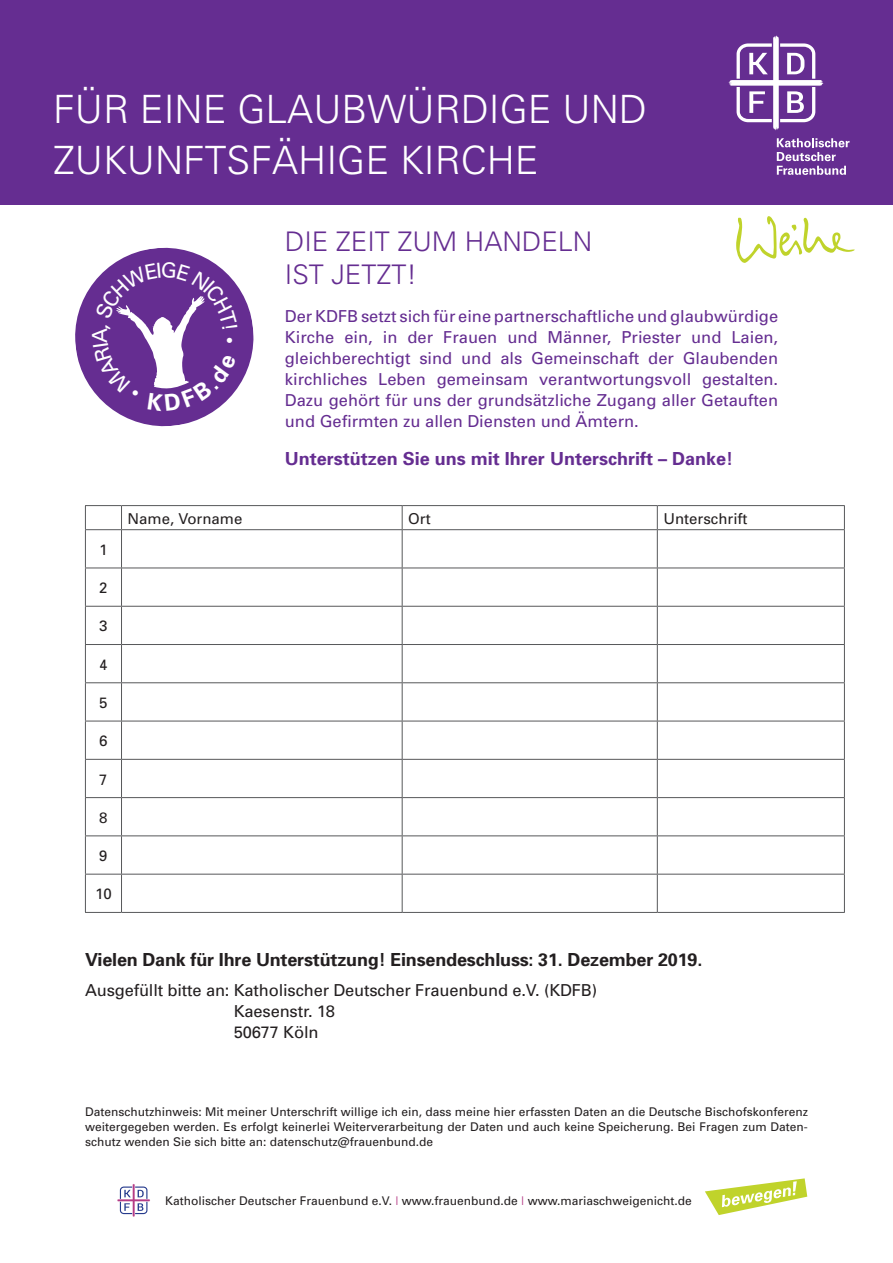
<style>
.page{position:relative;width:893px;height:1263px;background:#fff}
.page>*{position:absolute;margin:0;border:0;box-sizing:border-box;transform-origin:0 0}
.t1{font:300 39px/51.4px "Univers";color:#fff}
.t2{font:300 27px/33px "Univers";color:#652d91}
.t3{font:20.85px "Univers";color:#fff}
.t4{font:700 18px "Univers";letter-spacing:-.01em;color:#231f20}
.t5{font:700 18px "Univers";color:#652d91}
.t6{font:16.5px/21px "Univers";color:#652d91;text-align:justify}
.t7{font:16.5px/21px "Univers";letter-spacing:-.01em;color:#231f20}
.t8{font:15px "Univers";color:#231f20}
.t9{font:12px/15px "Univers";color:#231f20;text-align:justify}
.s1{color:#b53c86}
</style>
<div class="page">
<div style="left:0;top:0;width:893px;height:204px;background:#652d91"></div>
<svg style="left:728px;top:35px;width:96px;height:96px"></svg>
<svg style="left:777px;top:138px;width:73px;height:37px"></svg>
<hr style="left:85px;top:505px;width:37px;height:1px;background:#57585a">
<svg style="left:85px;top:506px;width:1px;height:23px"></svg>
<hr style="left:122px;top:505px;width:280px;height:1px;background:#57585a">
<svg style="left:121px;top:506px;width:1px;height:23px"></svg>
<hr style="left:402px;top:505px;width:255px;height:1px;background:#57585a">
<svg style="left:402px;top:506px;width:1px;height:23px"></svg>
<hr style="left:657px;top:505px;width:188px;height:1px;background:#57585a">
<svg style="left:657px;top:506px;width:1px;height:23px"></svg>
<svg style="left:844px;top:506px;width:1px;height:23px"></svg>
<hr style="left:85px;top:529px;width:37px;height:1px;background:#57585a">
<hr style="left:85px;top:530px;width:1px;height:38px;background:#57585a">
<hr style="left:122px;top:529px;width:280px;height:1px;background:#57585a">
<hr style="left:121px;top:530px;width:1px;height:38px;background:#57585a">
<hr style="left:402px;top:529px;width:255px;height:1px;background:#57585a">
<hr style="left:402px;top:530px;width:1px;height:38px;background:#57585a">
<hr style="left:657px;top:529px;width:188px;height:1px;background:#57585a">
<hr style="left:657px;top:530px;width:1px;height:38px;background:#57585a">
<hr style="left:844px;top:530px;width:1px;height:38px;background:#57585a">
<hr style="left:85px;top:568px;width:37px;height:1px;background:#57585a">
<hr style="left:85px;top:568px;width:1px;height:38px;background:#57585a">
<hr style="left:122px;top:568px;width:280px;height:1px;background:#57585a">
<hr style="left:121px;top:568px;width:1px;height:38px;background:#57585a">
<hr style="left:402px;top:568px;width:255px;height:1px;background:#57585a">
<hr style="left:402px;top:568px;width:1px;height:38px;background:#57585a">
<hr style="left:657px;top:568px;width:188px;height:1px;background:#57585a">
<hr style="left:657px;top:568px;width:1px;height:38px;background:#57585a">
<hr style="left:844px;top:568px;width:1px;height:38px;background:#57585a">
<hr style="left:85px;top:606px;width:37px;height:1px;background:#57585a">
<hr style="left:85px;top:607px;width:1px;height:37px;background:#57585a">
<hr style="left:122px;top:606px;width:280px;height:1px;background:#57585a">
<hr style="left:121px;top:607px;width:1px;height:37px;background:#57585a">
<hr style="left:402px;top:606px;width:255px;height:1px;background:#57585a">
<hr style="left:402px;top:607px;width:1px;height:37px;background:#57585a">
<hr style="left:657px;top:606px;width:188px;height:1px;background:#57585a">
<hr style="left:657px;top:607px;width:1px;height:37px;background:#57585a">
<hr style="left:844px;top:607px;width:1px;height:37px;background:#57585a">
<hr style="left:85px;top:644px;width:37px;height:1px;background:#57585a">
<hr style="left:85px;top:645px;width:1px;height:37px;background:#57585a">
<hr style="left:122px;top:644px;width:280px;height:1px;background:#57585a">
<hr style="left:121px;top:645px;width:1px;height:37px;background:#57585a">
<hr style="left:402px;top:644px;width:255px;height:1px;background:#57585a">
<hr style="left:402px;top:645px;width:1px;height:37px;background:#57585a">
<hr style="left:657px;top:644px;width:188px;height:1px;background:#57585a">
<hr style="left:657px;top:645px;width:1px;height:37px;background:#57585a">
<hr style="left:844px;top:645px;width:1px;height:37px;background:#57585a">
<hr style="left:85px;top:682px;width:37px;height:1px;background:#57585a">
<hr style="left:85px;top:683px;width:1px;height:38px;background:#57585a">
<hr style="left:122px;top:682px;width:280px;height:1px;background:#57585a">
<hr style="left:121px;top:683px;width:1px;height:38px;background:#57585a">
<hr style="left:402px;top:682px;width:255px;height:1px;background:#57585a">
<hr style="left:402px;top:683px;width:1px;height:38px;background:#57585a">
<hr style="left:657px;top:682px;width:188px;height:1px;background:#57585a">
<hr style="left:657px;top:683px;width:1px;height:38px;background:#57585a">
<hr style="left:844px;top:683px;width:1px;height:38px;background:#57585a">
<hr style="left:85px;top:721px;width:37px;height:1px;background:#57585a">
<hr style="left:85px;top:721px;width:1px;height:38px;background:#57585a">
<hr style="left:122px;top:721px;width:280px;height:1px;background:#57585a">
<hr style="left:121px;top:721px;width:1px;height:38px;background:#57585a">
<hr style="left:402px;top:721px;width:255px;height:1px;background:#57585a">
<hr style="left:402px;top:721px;width:1px;height:38px;background:#57585a">
<hr style="left:657px;top:721px;width:188px;height:1px;background:#57585a">
<hr style="left:657px;top:721px;width:1px;height:38px;background:#57585a">
<hr style="left:844px;top:721px;width:1px;height:38px;background:#57585a">
<hr style="left:85px;top:759px;width:37px;height:1px;background:#57585a">
<hr style="left:85px;top:760px;width:1px;height:37px;background:#57585a">
<hr style="left:122px;top:759px;width:280px;height:1px;background:#57585a">
<hr style="left:121px;top:760px;width:1px;height:37px;background:#57585a">
<hr style="left:402px;top:759px;width:255px;height:1px;background:#57585a">
<hr style="left:402px;top:760px;width:1px;height:37px;background:#57585a">
<hr style="left:657px;top:759px;width:188px;height:1px;background:#57585a">
<hr style="left:657px;top:760px;width:1px;height:37px;background:#57585a">
<hr style="left:844px;top:760px;width:1px;height:37px;background:#57585a">
<hr style="left:85px;top:797px;width:37px;height:1px;background:#57585a">
<hr style="left:85px;top:798px;width:1px;height:37px;background:#57585a">
<hr style="left:122px;top:797px;width:280px;height:1px;background:#57585a">
<hr style="left:121px;top:798px;width:1px;height:37px;background:#57585a">
<hr style="left:402px;top:797px;width:255px;height:1px;background:#57585a">
<hr style="left:402px;top:798px;width:1px;height:37px;background:#57585a">
<hr style="left:657px;top:797px;width:188px;height:1px;background:#57585a">
<hr style="left:657px;top:798px;width:1px;height:37px;background:#57585a">
<hr style="left:844px;top:798px;width:1px;height:37px;background:#57585a">
<hr style="left:85px;top:835px;width:37px;height:1px;background:#57585a">
<hr style="left:85px;top:836px;width:1px;height:38px;background:#57585a">
<hr style="left:122px;top:835px;width:280px;height:1px;background:#57585a">
<hr style="left:121px;top:836px;width:1px;height:38px;background:#57585a">
<hr style="left:402px;top:835px;width:255px;height:1px;background:#57585a">
<hr style="left:402px;top:836px;width:1px;height:38px;background:#57585a">
<hr style="left:657px;top:835px;width:188px;height:1px;background:#57585a">
<hr style="left:657px;top:836px;width:1px;height:38px;background:#57585a">
<hr style="left:844px;top:836px;width:1px;height:38px;background:#57585a">
<hr style="left:85px;top:874px;width:37px;height:1px;background:#57585a">
<hr style="left:85px;top:874px;width:1px;height:38px;background:#57585a">
<hr style="left:122px;top:874px;width:280px;height:1px;background:#57585a">
<hr style="left:121px;top:874px;width:1px;height:38px;background:#57585a">
<hr style="left:402px;top:874px;width:255px;height:1px;background:#57585a">
<hr style="left:402px;top:874px;width:1px;height:38px;background:#57585a">
<hr style="left:657px;top:874px;width:188px;height:1px;background:#57585a">
<hr style="left:657px;top:874px;width:1px;height:38px;background:#57585a">
<hr style="left:844px;top:874px;width:1px;height:38px;background:#57585a">
<hr style="left:85px;top:912px;width:37px;height:1px;background:#57585a">
<hr style="left:122px;top:912px;width:280px;height:1px;background:#57585a">
<hr style="left:402px;top:912px;width:255px;height:1px;background:#57585a">
<hr style="left:657px;top:912px;width:188px;height:1px;background:#57585a">
<svg style="left:117px;top:1184px;width:33px;height:33px"></svg>
<svg style="left:705px;top:1178px;width:102px;height:37px"></svg>
<svg style="left:736px;top:216px;width:119px;height:47px"></svg>
<svg style="left:75px;top:247px;width:179px;height:180px"></svg>
<h1 class="t1" style="left:53px;top:82px;width:595px">FÜR EINE GLAUBWÜRDIGE UND<br>ZUKUNFTSFÄHIGE KIRCHE</h1>
<h3 class="t3" style="left:87px;top:343px;width:17px;rotate:-90deg">A</h3>
<h2 class="t2" style="left:285px;top:225px;width:309px">DIE ZEIT ZUM HANDELN<br>IST JETZT!</h2>
<p class="t6" style="left:285px;top:306px;width:495px">Der KDFB setzt sich für eine partnerschaftliche und glaubwürdige Kirche ein, in der Frauen und Männer, Priester und Laien, gleichberechtigt sind und als Gemeinschaft der Glaubenden kirchliches Leben gemeinsam verantwortungsvoll gestalten.<br>Dazu gehört für uns der grundsätzliche Zugang aller Getauften und Gefirmten zu allen Diensten und Ämtern.</p>
<h3 class="t5" style="left:285px;top:447px;width:450px">Unterstützen Sie uns mit Ihrer Unterschrift – Danke!</h3>
<p class="t8" style="left:99px;top:540px;width:10px">1</p>
<p class="t8" style="left:99px;top:578px;width:10px">2</p>
<p class="t8" style="left:99px;top:617px;width:10px">3</p>
<p class="t8" style="left:99px;top:655px;width:10px">4</p>
<p class="t8" style="left:99px;top:693px;width:10px">5</p>
<p class="t8" style="left:99px;top:731px;width:10px">6</p>
<p class="t8" style="left:99px;top:770px;width:10px">7</p>
<p class="t8" style="left:99px;top:808px;width:10px">8</p>
<p class="t8" style="left:99px;top:846px;width:10px">9</p>
<p class="t8" style="left:95px;top:885px;width:18px">10</p>
<p class="t8" style="left:128px;top:509px;width:116px">Name, Vorname</p>
<p class="t8" style="left:408px;top:509px;width:24px">Ort</p>
<p class="t8" style="left:663px;top:509px;width:86px">Unterschrift</p>
<h3 class="t4" style="left:85px;top:948px;width:619px">Vielen Dank für Ihre Unterstützung! Einsendeschluss: 31. Dezember 2019.</h3>
<h3 class="t7" style="left:234px;top:979px;width:365px;text-indent:-149px">Ausgefüllt bitte an: Katholischer Deutscher Frauenbund e.V. (KDFB)<br>Kaesenstr. 18<br>50677 Köln</h3>
<p class="t9" style="left:85px;top:1104px;width:724px">Datenschutzhinweis: Mit meiner Unterschrift willige ich ein, dass meine hier erfassten Daten an die Deutsche Bischofskonferenz weitergegeben werden. Es erfolgt keinerlei Weiterverarbeitung der Daten und auch keine Speicherung. Bei Fragen zum Daten&shy;schutz wenden Sie sich bitte an: datenschutz@frauenbund.de</p>
<p class="t9" style="left:165px;top:1193px;width:528px">Katholischer Deutscher Frauenbund e.V. <span class="s1">|</span> www.frauenbund.de <span class="s1">|</span> www.mariaschweigenicht.de</p>
</div>
